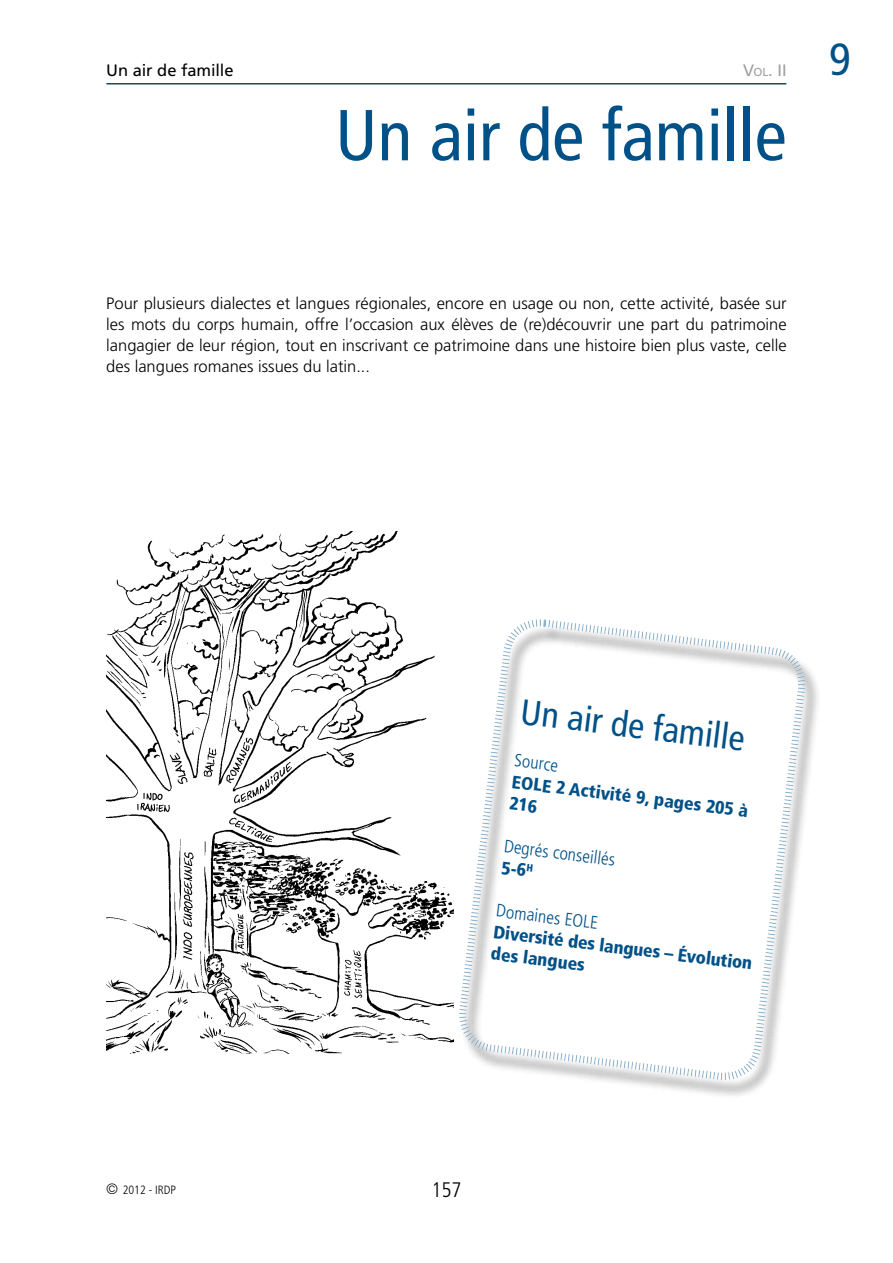
<style>
.page{position:relative;width:893px;height:1263px;background:#fff}
.page>*{position:absolute;margin:0;border:0;box-sizing:border-box;transform-origin:0 0}
.t1{font:condensed 72px "Frutiger";color:#005188}
.t2{font:condensed 45px "Frutiger";color:#005188}
.t3{font:condensed 36px "Frutiger";color:#005188}
.t4{font:300 condensed 21px "Frutiger";color:#000}
.t5{font:900 condensed 18px/21.6px "Frutiger";color:#005188}
.t6{font:300 condensed 18px/21.6px "Frutiger";color:#005188}
.t7{font:300 16.5px/21px "Frutiger";color:#000;text-align:justify}
.t8{font:16.5px "Frutiger";letter-spacing:-.005em;color:#000}
.t9{font:16.5px "Frutiger";color:#9c9e9f}
.t10{font:300 condensed 12px "Frutiger";color:#000}
.s1{font-size:11.55px}
.s2{font-style:inherit}
.s3{font-size:15px}
.s4{font-weight:900}
</style>
<div class="page">
<hr style="left:106px;top:84px;width:681px;height:1px;background:#005188">
<svg style="left:453px;top:619px;width:365px;height:477px"></svg>
<img style="left:106px;top:531px;width:347px;height:522px">
<p class="t8" style="left:106px;top:61px;width:129px">Un air de famille</p>
<p class="t9" style="left:743px;top:61px;width:45px">V<span class="s1">ol</span>. <span class="s2">II</span></p>
<h1 class="t1" style="left:335px;top:93px;width:453px">Un air de famille</h1>
<h2 class="t2" style="left:829px;top:33px;width:23px">9</h2>
<p class="t7" style="left:106px;top:293px;width:682px">Pour plusieurs dialectes et langues régionales, encore en usage ou non, cette activité, basée sur les mots du corps humain, offre l’occasion aux élèves de (re)découvrir une part du patrimoine langagier de leur région, tout en inscrivant ce patrimoine dans une histoire bien plus vaste, celle des langues romanes issues du latin...</p>
<p class="t10" style="left:106px;top:1183px;width:71px"><span class="s3">©</span> 2012 - IRDP</p>
<h3 class="t3" style="left:523px;top:690px;width:227px;rotate:7deg">Un air de famille</h3>
<p class="t6" style="left:516px;top:750px;width:45px;rotate:7deg">Source</p>
<p class="t5" style="left:513px;top:771px;width:239px;rotate:7deg">EOLE 2 Activité 9, pages 205 à<br>216</p>
<p class="t6" style="left:505px;top:835px;width:113px;rotate:7deg">Degrés conseillés<br><span class="s4">5-6</span><sup>H</sup></p>
<p class="t6" style="left:498px;top:900px;width:104px;rotate:7deg">Domaines EOLE</p>
<p class="t5" style="left:495px;top:921px;width:262px;rotate:7deg">Diversité des langues – Évolution des langues</p>
<p class="t4" style="left:431px;top:1177px;width:32px">157</p>
</div>
